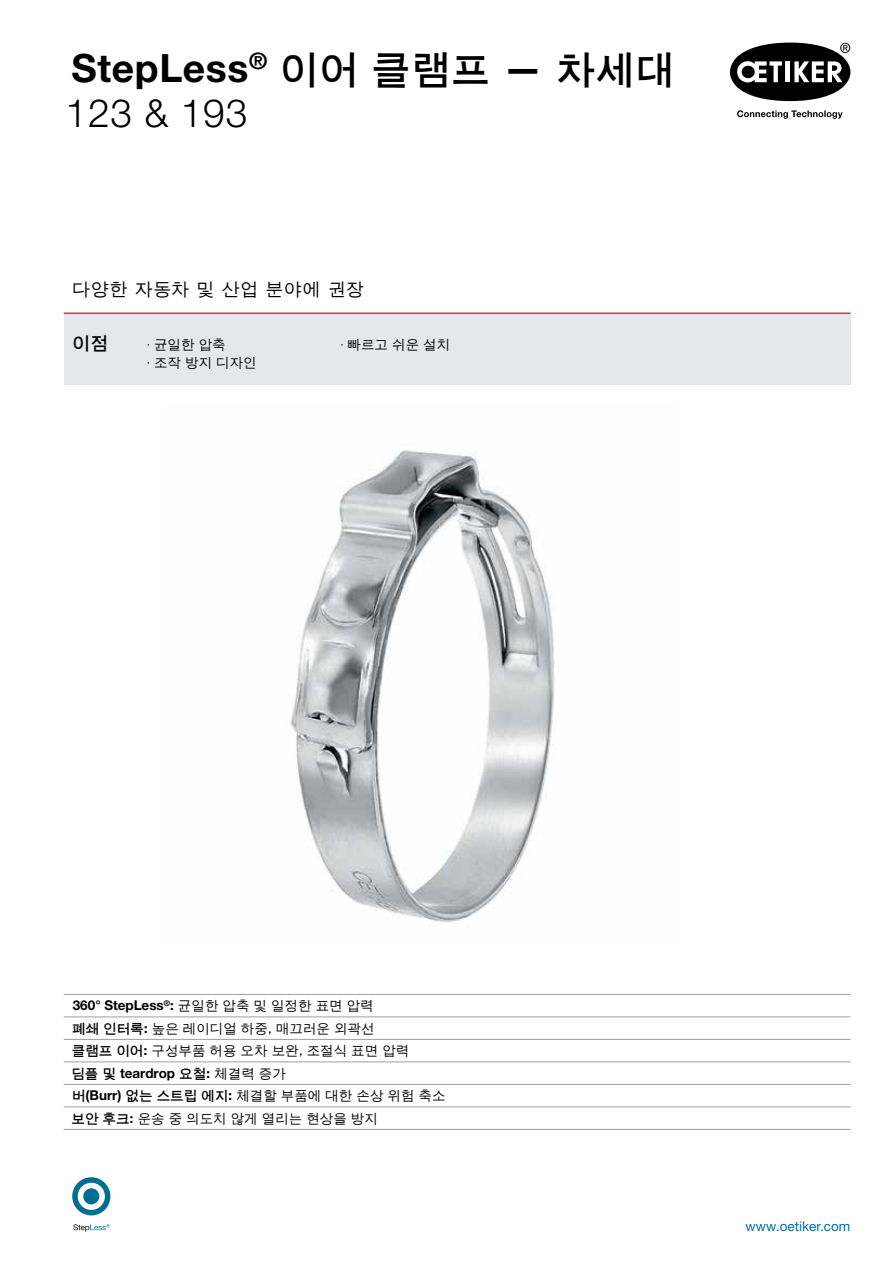
<style>
.page{position:relative;width:893px;height:1263px;background:#fff}
.page>*{position:absolute;margin:0;border:0;box-sizing:border-box;transform-origin:0 0}
.t1{font:700 39px/45px "Helvetica Neue LTW1 G";letter-spacing:.02em;color:#000}
.t2{font:18px "Un Dotum";letter-spacing:.035em;color:#000}
.t3{font:700 18px "Un Dotum";color:#000}
.t4{font:13.5px/22.5px "Un Dotum";color:#000}
.t5{font:700 13.5px "Helvetica Neue LTW1 G";color:#000}
.t6{font:13.5px "Helvetica Neue LTW1 G";color:#006f9a}
.s1{font-family:"Un Dotum"}
.s2{font-weight:300}
.s3{font-family:"Un Dotum";font-weight:400}
.s4{font-weight:700}
.s5{font-family:"Helvetica Neue LTW1 G";font-weight:700}
</style>
<div class="page">
<img style="left:290px;top:450px;width:265px;height:472px">
<svg style="left:737px;top:110px;width:106px;height:9px"></svg>
<svg style="left:730px;top:43px;width:120px;height:58px"></svg>
<svg style="left:73px;top:1224px;width:37px;height:8px"></svg>
<svg style="left:72px;top:1177px;width:38px;height:38px"></svg>
<div style="left:64px;top:313px;width:786px;height:72px;background:#e6e7e8"></div>
<hr style="left:64px;top:313px;width:786px;height:1px;background:#dc4133">
<hr style="left:64px;top:994px;width:786px;height:1px;background:#9d9fa2">
<hr style="left:64px;top:1016px;width:786px;height:1px;background:#9d9fa2">
<hr style="left:64px;top:1039px;width:786px;height:1px;background:#9d9fa2">
<hr style="left:64px;top:1061px;width:786px;height:1px;background:#9d9fa2">
<hr style="left:64px;top:1084px;width:786px;height:1px;background:#9d9fa2">
<hr style="left:64px;top:1106px;width:786px;height:1px;background:#9d9fa2">
<hr style="left:64px;top:1129px;width:786px;height:1px;background:#9d9fa2">
<h1 class="t1" style="left:66px;top:46px;width:610px">StepLess<sup>®</sup> <span class="s1">이어 클램프</span> — <span class="s1">차세대<br></span><span class="s2">123 &amp; 193</span></h1>
<h2 class="t2" style="left:72px;top:277px;width:293px">다양한 자동차 및 산업 분야에 권장</h2>
<h2 class="t3" style="left:72px;top:331px;width:37px">이점</h2>
<p class="t4" style="left:147px;top:335px;width:111px;line-height:18px">· 균일한 압축<br>· 조작 방지 디자인</p>
<p class="t4" style="left:340px;top:332px;width:111px">· 빠르고 쉬운 설치</p>
<p class="t5" style="left:73px;top:997px;width:302px">360° StepLess<sup>®</sup>: <span class="s3">균일한 압축 및 일정한 표면 압력</span></p>
<p class="t4" style="left:72px;top:1016px;width:339px"><span class="s4">폐쇄 인터록:</span> 높은 레이디얼 하중, 매끄러운 외곽선 <span class="s4">클램프 이어:</span> 구성부품 허용 오차 보완, 조절식 표면 압력</p>
<p class="t5" style="left:71px;top:1064px;width:216px"><span class="s1">딤플 및</span> teardrop <span class="s1">요철:</span> <span class="s3">체결력 증가</span></p>
<p class="t4" style="left:72px;top:1084px;width:376px"><span class="s4">버</span><span class="s5">(Burr)</span> <span class="s4">없는 스트립 에지:</span> 체결할 부품에 대한 손상 위험 축소 <span class="s4">보안 후크:</span> 운송 중 의도치 않게 열리는 현상을 방지</p>
<p class="t6" style="left:745px;top:1217px;width:107px">www.oetiker.com</p>
</div>
